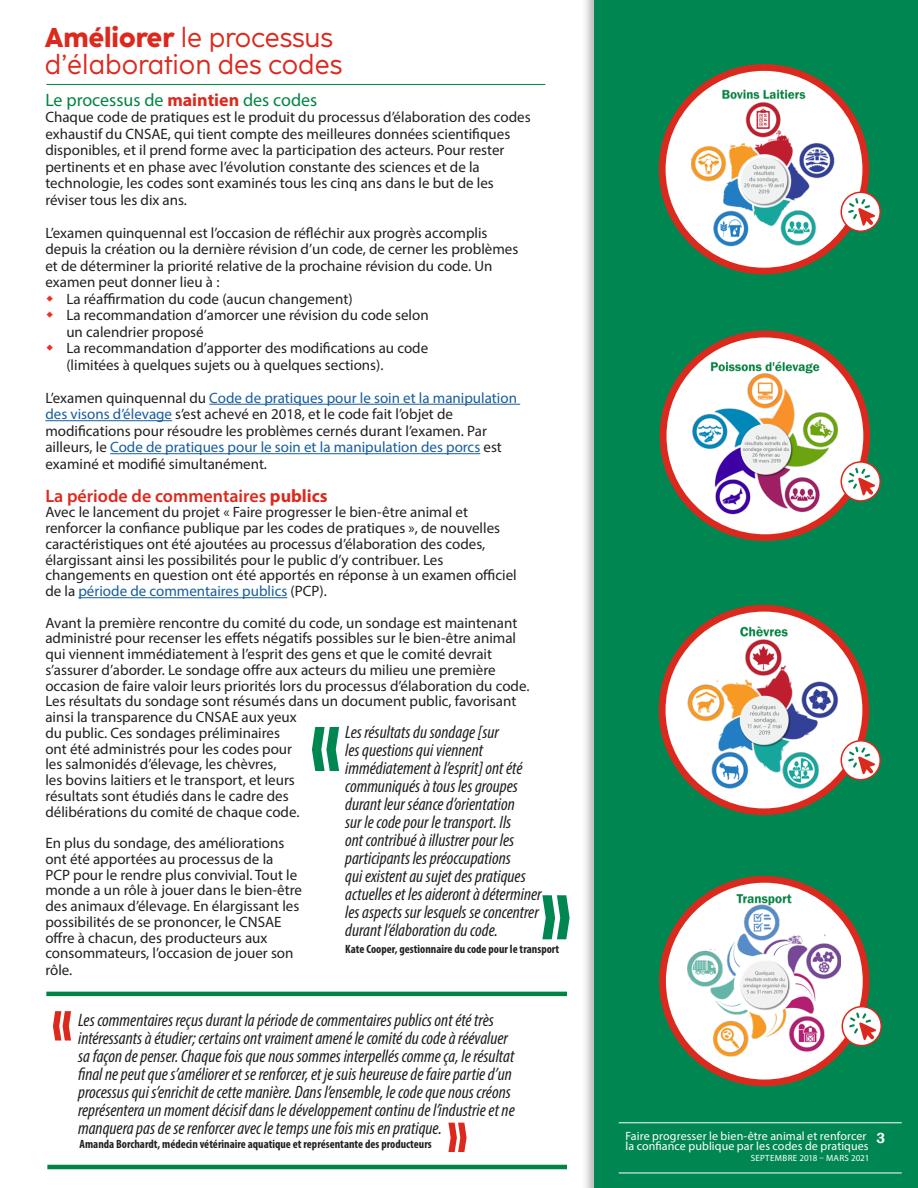
<style>
.page{position:relative;width:918px;height:1188px;background:#fff}
.page>*{position:absolute;margin:0;border:0;box-sizing:border-box;transform-origin:0 0}
.text{font:81px "Impact";color:#008751}
.text-2{font:54px "Impact";color:#dc291e}
.t1{font:27px/27px "Coco Sharp";color:#dc291e}
.Side_Pages_with_Tab{font:italic condensed 18px/18px "Myriad Pro";color:#231f20}
.Side_Pages_with_Tab-2{font:600 18px "Myriad Pro";color:#dc291e}
.Side_Pages_with_Tab-3{font:18px "Myriad Pro";color:#008444}
.Side_Pages_with_Tab-4{font:15px/15.8px "Myriad Pro";color:#231f20}
.t2{font:600 15px "Franklin Gothic";color:#fff}
.Side_Pages_with_Tab-5{font:700 condensed 12px "Myriad Pro";color:#231f20}
.t3{font:12px/10.5px "Myriad Pro";letter-spacing:.005em;color:#fff}
.t4{font:9px "Myriad Pro";letter-spacing:.035em;color:#fff}
.s1{font-weight:800}
.s2{font-weight:700;color:#dc291e}
.s3{color:#175d9e}
.s4{font-weight:700}
</style>
<div class="page">
<div style="left:581px;top:0;width:337px;height:1188px;background:#231f20;opacity:.32"></div>
<div style="left:594px;top:0;width:324px;height:1188px;background:#008751"></div>
<hr style="left:619px;top:1123px;width:283px;height:1px;background:#fff">
<hr style="left:619px;top:1173px;width:283px;height:1px;background:#fff">
<hr style="left:46px;top:84px;width:499px;height:1px;background:#008444">
<hr style="left:46px;top:992px;width:521px;height:4px;background:#008444">
<hr style="left:47px;top:1165px;width:520px;height:4px;background:#008444">
<hr style="left:209px;top:404px;width:311px;height:1px;background:#175d9e">
<hr style="left:45px;top:420px;width:127px;height:1px;background:#175d9e">
<hr style="left:110px;top:453px;width:370px;height:1px;background:#175d9e">
<hr style="left:78px;top:597px;width:209px;height:1px;background:#175d9e">
<svg style="left:662px;top:68px;width:204px;height:203px;background:#f9dddc"></svg>
<div style="left:659px;top:64px;width:210px;height:210px;border:7px solid #dc291e;border-radius:50%"></div>
<img style="left:687px;top:85px;width:153px;height:170px">
<svg style="left:663px;top:334px;width:204px;height:204px;background:#f9dedc"></svg>
<div style="left:660px;top:331px;width:210px;height:210px;border:7px solid #dc291e;border-radius:50%"></div>
<img style="left:688px;top:358px;width:153px;height:162px">
<svg style="left:662px;top:608px;width:204px;height:204px;background:#f9dddb"></svg>
<div style="left:659px;top:605px;width:210px;height:210px;border:7px solid #dc291e;border-radius:50%"></div>
<img style="left:687px;top:627px;width:153px;height:164px">
<svg style="left:663px;top:879px;width:203px;height:204px;background:#f9dedc"></svg>
<div style="left:659px;top:876px;width:211px;height:210px;border:7px solid #dc291e;border-radius:50%"></div>
<img style="left:688px;top:892px;width:153px;height:169px">
<svg style="left:842px;top:1007px;width:39px;height:39px"></svg>
<div style="left:842px;top:1006px;width:40px;height:40px;border:2px solid #dc291e;border-radius:50%"></div>
<svg style="left:849px;top:1013px;width:27px;height:27px"></svg>
<svg style="left:841px;top:741px;width:39px;height:39px"></svg>
<div style="left:841px;top:740px;width:40px;height:40px;border:2px solid #dc291e;border-radius:50%"></div>
<svg style="left:848px;top:747px;width:27px;height:27px"></svg>
<svg style="left:841px;top:462px;width:39px;height:39px"></svg>
<div style="left:841px;top:461px;width:40px;height:41px;border:2px solid #dc291e;border-radius:50%"></div>
<svg style="left:848px;top:468px;width:27px;height:27px"></svg>
<svg style="left:841px;top:192px;width:39px;height:39px"></svg>
<div style="left:841px;top:192px;width:40px;height:40px;border:2px solid #dc291e;border-radius:50%"></div>
<svg style="left:848px;top:198px;width:27px;height:28px"></svg>
<p class="t1" style="left:45px;top:24px;width:299px"><span class="s1">Améliorer</span> le processus d’élaboration des codes</p>
<p class="Side_Pages_with_Tab-3" style="left:45px;top:89px;width:273px">Le processus de <span class="s2">maintien</span> des codes</p>
<p class="Side_Pages_with_Tab-4" style="left:45px;top:109px;width:487px;line-height:16.5px">Chaque code de pratiques est le produit du processus d’élaboration des codes exhaustif du CNSAE, qui tient compte des meilleures données scientifiques disponibles, et il prend forme avec la participation des acteurs. Pour rester pertinents et en phase avec l’évolution constante des sciences et de la technologie, les codes sont examinés tous les cinq ans dans le but de les réviser tous les dix ans.</p>
<p class="Side_Pages_with_Tab-4" style="left:45px;top:224px;width:475px;line-height:16.5px">L’examen quinquennal est l’occasion de réfléchir aux progrès accomplis depuis la création ou la dernière révision d’un code, de cerner les problèmes et de déterminer la priorité relative de la prochaine révision du code. Un examen peut donner lieu à :</p>
<p class="Side_Pages_with_Tab-4" style="left:66px;top:291px;width:288px">La réaffirmation du code (aucun changement)</p>
<p class="Side_Pages_with_Tab-4" style="left:66px;top:307px;width:364px;line-height:16.5px">La recommandation d’amorcer une révision du code selon un calendrier proposé</p>
<p class="Side_Pages_with_Tab-4" style="left:66px;top:340px;width:363px;line-height:16.5px">La recommandation d’apporter des modifications au code (limitées à quelques sujets ou à quelques sections).</p>
<p class="Side_Pages_with_Tab-4" style="left:45px;top:389px;width:473px;line-height:16.5px">L’examen quinquennal du <span class="s3">Code de pratiques pour le soin et la manipulation des visons d’élevage</span> s’est achevé en 2018, et le code fait l’objet de modifications pour résoudre les problèmes cernés durant l’examen. Par ailleurs, le <span class="s3">Code de pratiques pour le soin et la manipulation des porcs</span> est examiné et modifié simultanément.</p>
<p class="Side_Pages_with_Tab-2" style="left:45px;top:484px;width:284px">La période de commentaires <span class="s4">publics</span></p>
<p class="Side_Pages_with_Tab-4" style="left:45px;top:504px;width:473px">Avec le lancement du projet « Faire progresser le bien-être animal et renforcer la confiance publique par les codes de pratiques », de nouvelles caractéristiques ont été ajoutées au processus d’élaboration des codes, élargissant ainsi les possibilités pour le public d’y contribuer. Les changements en question ont été apportés en réponse à un examen officiel de la <span class="s3">période de commentaires publics</span> (PCP).</p>
<p class="Side_Pages_with_Tab-4" style="left:45px;top:615px;width:486px">Avant la première rencontre du comité du code, un sondage est maintenant administré pour recenser les effets négatifs possibles sur le bien-être animal qui viennent immédiatement à l’esprit des gens et que le comité devrait s’assurer d’aborder. Le sondage offre aux acteurs du milieu une première occasion de faire valoir leurs priorités lors du processus d’élaboration du code.<br>Les résultats du sondage sont résumés dans un document public, favorisant ainsi la transparence du CNSAE aux yeux<br>du public. Ces sondages préliminaires<br>ont été administrés pour les codes pour<br>les salmonidés d’élevage, les chèvres,<br>les bovins laitiers et le transport, et leurs<br>résultats sont étudiés dans le cadre des<br>délibérations du comité de chaque code.</p>
<p class="Side_Pages_with_Tab-4" style="left:45px;top:835px;width:258px">En plus du sondage, des améliorations ont été apportées au processus de la<br>PCP pour le rendre plus convivial. Tout le monde a un rôle à jouer dans le bien-être des animaux d’élevage. En élargissant les possibilités de se prononcer, le CNSAE offre à chacun, des producteurs aux consommateurs, l’occasion de jouer son rôle.</p>
<p class="Side_Pages_with_Tab" style="left:78px;top:1011px;width:438px">Les commentaires reçus durant la période de commentaires publics ont été très intéressants à étudier; certains ont vraiment amené le comité du code à réévaluer sa façon de penser. Chaque fois que nous sommes interpellés comme ça, le résultat final ne peut que s’améliorer et se renforcer, et je suis heureuse de faire partie d’un processus qui s’enrichit de cette manière. Dans l’ensemble, le code que nous créons représentera un moment décisif dans le développement continu de l’industrie et ne manquera pas de se renforcer avec le temps une fois mis en pratique.</p>
<p class="Side_Pages_with_Tab-5" style="left:80px;top:1137px;width:354px">Amanda Borchardt, médecin vétérinaire aquatique et représentante des producteurs</p>
<p class="Side_Pages_with_Tab" style="left:345px;top:723px;width:198px">Les résultats du sondage [sur<br>les questions qui viennent immédiatement à l’esprit] ont été communiqués à tous les groupes durant leur séance d’orientation<br>sur le code pour le transport. Ils<br>ont contribué à illustrer pour les participants les préoccupations<br>qui existent au sujet des pratiques actuelles et les aideront à déterminer les aspects sur lesquels se concentrer durant l’élaboration du code.</p>
<p class="Side_Pages_with_Tab-5" style="left:345px;top:941px;width:216px">Kate Cooper, gestionnaire du code pour le transport</p>
<p class="text" style="left:571px;top:985px;width:32px;rotate:-180deg">«</p>
<p class="text-2" style="left:468px;top:1182px;width:22px;rotate:-180deg">«</p>
<p class="t3" style="left:625px;top:1130px;width:245px">Faire progresser le bien-être animal et renforcer la confiance publique par les codes de pratiques</p>
<p class="t4" style="left:751px;top:1152px;width:120px">SEPTEMBRE 2018 – MARS 2021</p>
<p class="t2" style="left:877px;top:1129px;width:10px">3</p>
</div>
